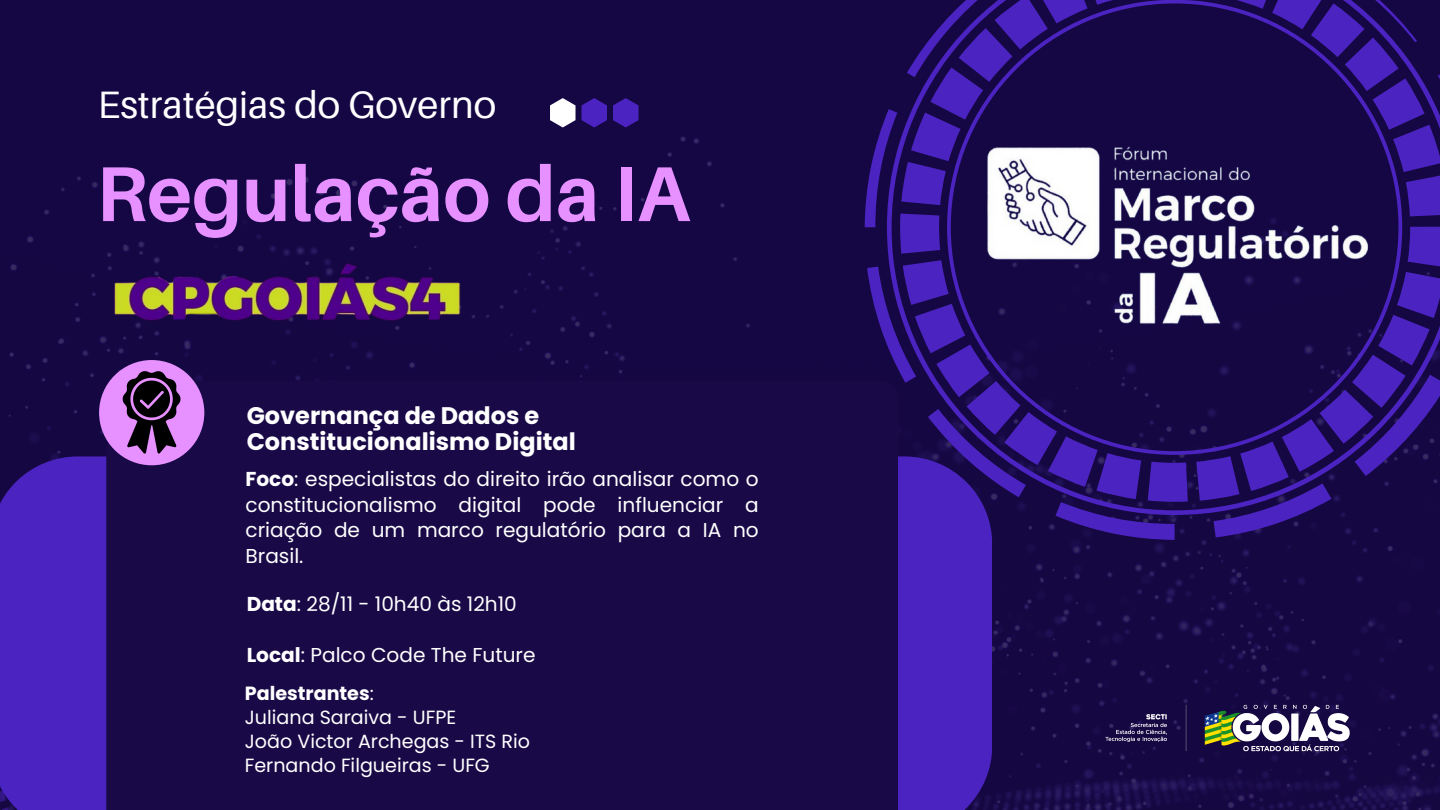
<style>
.page{position:relative;width:1440px;height:810px;background:#150743}
.page>*{position:absolute;margin:0;border:0;box-sizing:border-box;transform-origin:0 0}
.t1{font:700 77.8px "Aileron";color:#e691ff}
.t2{font:38.2px "Aileron";color:#fff}
.t3{font:700 24px/26.2px "Poppins";color:#fff}
.t4{font:20.1px/25.5px "Poppins";color:#fff;text-align:justify}
.t5{font:19.1px "Poppins";color:#fff}
.t6{font:700 19.1px "Poppins";color:#fff}
.s1{font-weight:700}
.s2{font-weight:400}
</style>
<div class="page">
<svg style="left:900px;top:0;width:540px;height:502px;background:#240f67"></svg>
<svg style="left:1355px;top:375px;width:85px;height:101px;background:#2e147d"></svg>
<svg style="left:1214px;top:483px;width:117px;height:54px;background:#2e147d"></svg>
<svg style="left:1055px;top:502px;width:120px;height:38px;background:#2f1580"></svg>
<svg style="left:928px;top:409px;width:98px;height:88px;background:#2f157f"></svg>
<svg style="left:867px;top:267px;width:49px;height:116px;background:#291172"></svg>
<svg style="left:865px;top:109px;width:32px;height:118px;background:#2a1274"></svg>
<svg style="left:907px;top:0;width:84px;height:77px;background:#28106f"></svg>
<svg style="left:1326px;top:0;width:91px;height:42px;background:#291172"></svg>
<svg style="left:1438px;top:74px;width:2px;height:113px"></svg>
<svg style="left:547px;top:97px;width:94px;height:33px"></svg>
<img style="left:1095px;top:701px;width:264px;height:54px">
<img style="left:976px;top:120px;width:403px;height:220px">
<div style="left:0;top:456px;width:992px;height:354px;background:#4b23c0"></div>
<div style="left:106px;top:381px;width:792px;height:429px;background:#190947"></div>
<div style="left:99px;top:360px;width:105px;height:105px;background:#e691ff;border-radius:50%"></div>
<svg style="left:123px;top:371px;width:57px;height:83px"></svg>
<img style="left:98px;top:261px;width:370px;height:69px">
<h2 class="t2" style="left:98px;top:81px;width:400px">Estratégias do Governo</h2>
<p class="t1" style="left:96px;top:146px;width:595px">Regulação da IA</p>
<h1 class="t3" style="left:247px;top:402px;width:331px">Governança de Dados e<br>Constitucionalismo Digital</h1>
<p class="t4" style="left:246px;top:466px;width:515px"><span class="s1">Foco</span>: especialistas do direito irão analisar como o constitucionalismo digital pode influenciar a criação de um marco regulatório para a IA no Brasil.</p>
<p class="t4" style="left:247px;top:591px;width:272px"><span class="s1">Data</span>: 28/11 - 10h40 às 12h10</p>
<p class="t4" style="left:247px;top:642px;width:290px"><span class="s1">Local</span>: Palco Code The Future</p>
<p class="t6" style="left:245px;top:680px;width:130px">Palestrantes<span class="s2">:</span></p>
<p class="t5" style="left:245px;top:704px;width:213px">Juliana Saraiva - UFPE</p>
<p class="t5" style="left:245px;top:728px;width:287px">João Victor Archegas - ITS Rio</p>
<p class="t5" style="left:245px;top:752px;width:247px">Fernando Filgueiras - UFG</p>
</div>
